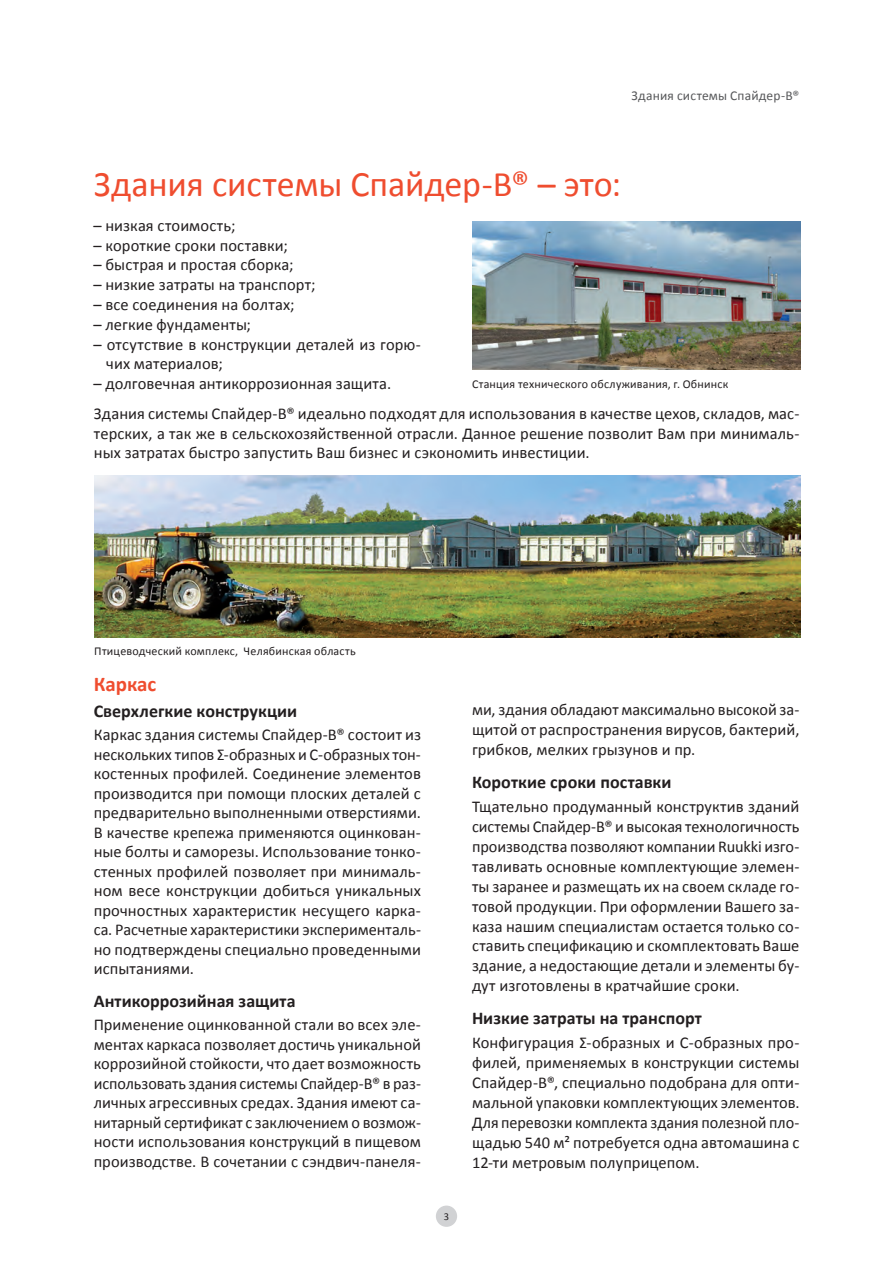
<style>
.page{position:relative;width:893px;height:1263px;background:#fff}
.page>*{position:absolute;margin:0;border:0;box-sizing:border-box;transform-origin:0 0}
.t1{font:36px "Calibri";letter-spacing:-.005em;color:#ef4d2f}
.t2{font:700 21px "Calibri";color:#ef4d2f}
.t3{font:700 18px "Calibri";color:#231f20}
.t4{font:16.5px/19.5px "Calibri";letter-spacing:.005em;color:#231f20;text-align:justify}
.t5{font:13.5px "Calibri";letter-spacing:.01em;color:#57585a}
.t6{font:12px "Calibri";letter-spacing:.015em;color:#231f20}
.t7{font:10.5px "Calibri";color:#231f20}
</style>
<div class="page">
<img style="left:94px;top:475px;width:706px;height:162px">
<img style="left:472px;top:221px;width:328px;height:149px">
<div style="left:436px;top:1205px;width:21px;height:22px;background:#d1d2d4;border-radius:50%"></div>
<p class="t5" style="left:632px;top:87px;width:169px">Здания системы Спайдер-В®</p>
<h1 class="t1" style="left:94px;top:162px;width:529px">Здания системы Спайдер-В® – это:</h1>
<p class="t4" style="left:94px;top:216px;width:143px">– низкая стоимость;</p>
<p class="t4" style="left:94px;top:235px;width:196px">– короткие сроки поставки;</p>
<p class="t4" style="left:94px;top:255px;width:201px">– быстрая и простая сборка;</p>
<p class="t4" style="left:94px;top:275px;width:224px">– низкие затраты на транспорт;</p>
<p class="t4" style="left:94px;top:295px;width:202px">– все соединения на болтах;</p>
<p class="t4" style="left:94px;top:315px;width:159px">– легкие фундаменты;</p>
<p class="t4" style="left:106px;top:334px;width:316px;text-indent:-13px">– отсутствие в конструкции деталей из горю&shy;чих материалов;</p>
<p class="t4" style="left:94px;top:374px;width:299px">– долговечная антикоррозионная защита.</p>
<p class="t6" style="left:472px;top:376px;width:258px">Станция технического обслуживания, г. Обнинск</p>
<p class="t4" style="left:94px;top:404px;width:707px">Здания системы Спайдер-В® идеально подходят для использования в качестве цехов, складов, мас&shy;терских, а так же в сельскохозяйственной отрасли. Данное решение позволит Вам при минималь&shy;ных затратах быстро запустить Ваш бизнес и сэкономить инвестиции.</p>
<p class="t6" style="left:94px;top:643px;width:263px">Птицеводческий комплекс, Челябинская область</p>
<p class="t2" style="left:94px;top:670px;width:64px">Каркас</p>
<p class="t3" style="left:94px;top:699px;width:205px">Сверхлегкие конструкции</p>
<p class="t4" style="left:94px;top:725px;width:329px">Каркас здания системы Спайдер-В® состоит из нескольких типов Σ-образных и С-образных тон&shy;костенных профилей. Соединение элементов производится при помощи плоских деталей с предварительно выполненными отверстиями.<br>В качестве крепежа применяются оцинкован&shy;ные болты и саморезы. Использование тонко&shy;стенных профилей позволяет при минималь&shy;ном весе конструкции добиться уникальных прочностных характеристик несущего карка&shy;са. Расчетные характеристики эксперименталь&shy;но подтверждены специально проведенными испытаниями.</p>
<p class="t3" style="left:94px;top:989px;width:203px">Антикоррозийная защита</p>
<p class="t4" style="left:94px;top:1015px;width:329px">Применение оцинкованной стали во всех эле&shy;ментах каркаса позволяет достичь уникальной коррозийной стойкости, что дает возможность использовать здания системы Спайдер-В® в раз&shy;личных агрессивных средах. Здания имеют са&shy;нитарный сертификат с заключением о возмож&shy;ности использования конструкций в пищевом производстве. В сочетании с сэндвич-панеля-</p>
<p class="t7" style="left:444px;top:1209px;width:7px">3</p>
<p class="t4" style="left:472px;top:700px;width:329px;line-height:20px">ми, здания обладают максимально высокой за&shy;щитой от распространения вирусов, бактерий, грибков, мелких грызунов и пр.</p>
<p class="t3" style="left:472px;top:770px;width:201px">Короткие сроки поставки</p>
<p class="t4" style="left:472px;top:796px;width:329px;line-height:20px">Тщательно продуманный конструктив зданий системы Спайдер-В® и высокая технологичность производства позволяют компании Ruukki изго&shy;тавливать основные комплектующие элемен&shy;ты заранее и размещать их на своем складе го&shy;товой продукции. При оформлении Вашего за&shy;каза нашим специалистам остается только со&shy;ставить спецификацию и скомплектовать Ваше здание, а недостающие детали и элементы бу&shy;дут изготовлены в кратчайшие сроки.</p>
<p class="t3" style="left:472px;top:1006px;width:231px">Низкие затраты на транспорт</p>
<p class="t4" style="left:472px;top:1032px;width:329px;line-height:20px">Конфигурация Σ-образных и С-образных про&shy;филей, применяемых в конструкции системы Спайдер-В®, специально подобрана для опти&shy;мальной упаковки комплектующих элементов.<br>Для перевозки комплекта здания полезной пло&shy;щадью 540 м² потребуется одна автомашина с 12-ти метровым полуприцепом.</p>
</div>
